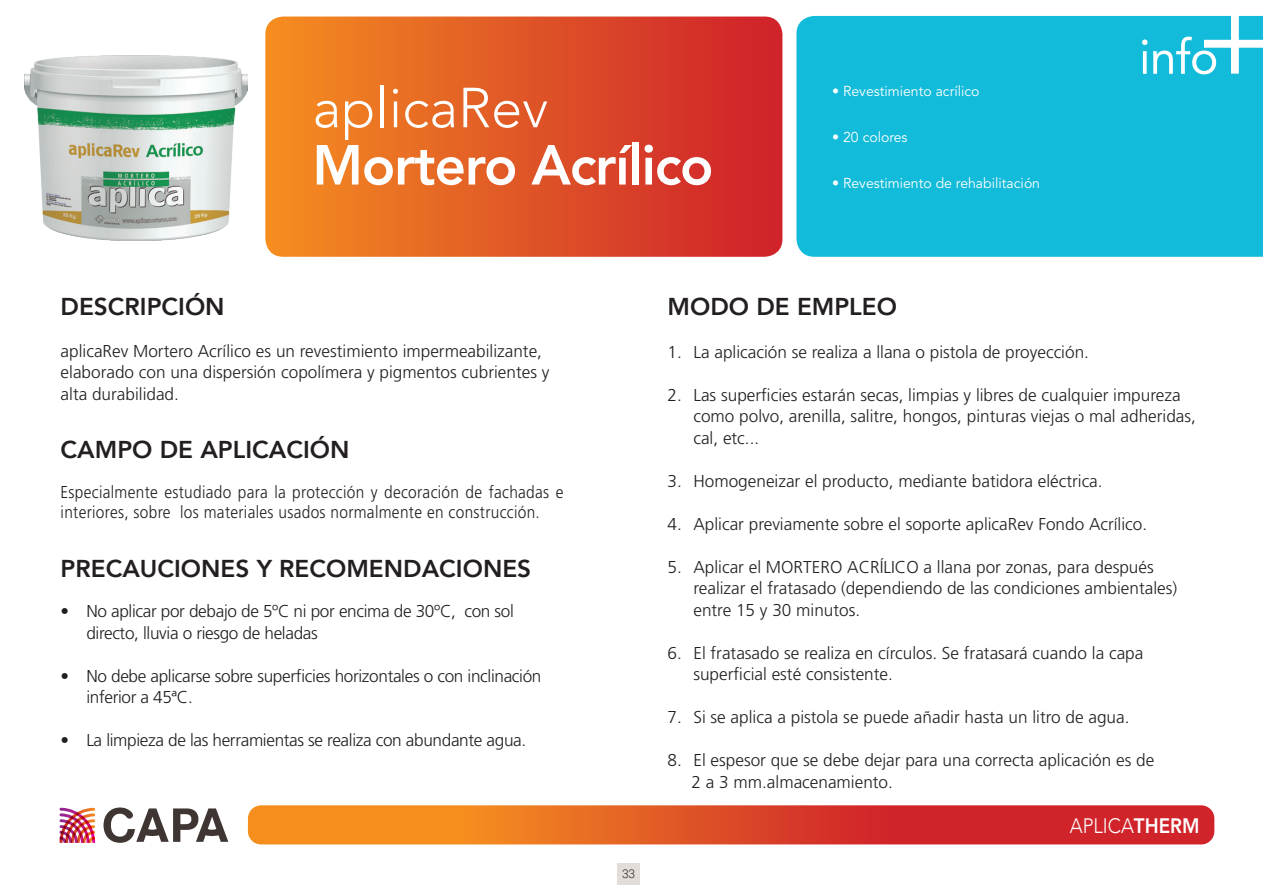
<style>
.page{position:relative;width:1263px;height:893px;background:#fff}
.page>*{position:absolute;margin:0;border:0;box-sizing:border-box;transform-origin:0 0}
.t1{font:800 55.8px "Avenir";letter-spacing:-.02em;color:#fff}
.t2{font:300 55.8px "Avenir LT Std";color:#fff}
.t3{font:800 24.3px "Avenir";color:#231f20}
.t4{font:300 20.85px "Avenir";color:#fff;scale:.9 1}
.t5{font:300 17.25px/21.5px "Frutiger LT Std";color:#231f20}
.t6{font:300 17.25px/21.5px "Frutiger LT Std";letter-spacing:-.02em;color:#231f20}
.t7{font:300 17.25px/20.1px "Frutiger LT Std";letter-spacing:.02em;color:#231f20;scale:.9 1}
.t8{font:14.25px "Avenir LT Std";color:#fff}
.t9{font:300 12px "Roboto";color:#231f20}
.s1{font-weight:800}
</style>
<div class="page">
<div style="left:617px;top:863px;width:23px;height:21px;background:#e3ddda"></div>
<svg style="left:265px;top:17px;width:517px;height:240px;background:#e05726"></svg>
<div style="left:796px;top:16px;width:467px;height:241px;background:#12bbd9"></div>
<svg style="left:1142px;top:15px;width:121px;height:59px"></svg>
<img style="left:24px;top:55px;width:224px;height:186px">
<svg style="left:248px;top:805px;width:966px;height:39px;background:#e05428"></svg>
<svg style="left:104px;top:807px;width:124px;height:36px"></svg>
<svg style="left:60px;top:808px;width:35px;height:35px"></svg>
<h1 class="t2" style="left:312px;top:75px;width:237px">aplicaRev</h1>
<h1 class="t1" style="left:312px;top:122px;width:403px">Mortero Acrílico</h1>
<p class="t8" style="left:832px;top:83px;width:149px">• Revestimiento acrílico</p>
<p class="t8" style="left:832px;top:129px;width:77px">• 20 colores</p>
<p class="t8" style="left:832px;top:175px;width:209px">• Revestimiento de rehabilitación</p>
<h2 class="t3" style="left:61px;top:288px;width:166px">DESCRIPCIÓN</h2>
<p class="t5" style="left:61px;top:340px;width:490px">aplicaRev Mortero Acrílico es un revestimiento impermeabilizante, elaborado con una dispersión copolímera y pigmentos cubrientes y alta durabilidad.</p>
<h2 class="t3" style="left:61px;top:431px;width:290px">CAMPO DE APLICACIÓN</h2>
<p class="t7" style="left:61px;top:483px;width:560px">Especialmente estudiado para la protección y decoración de fachadas e interiores, sobre los materiales usados normalmente en construcción.</p>
<h2 class="t3" style="left:61px;top:549px;width:472px">PRECAUCIONES Y RECOMENDACIONES</h2>
<p class="t6" style="left:86px;top:601px;width:429px;text-indent:-26px">• No aplicar por debajo de 5ºC ni por encima de 30ºC, con sol directo, lluvia o riesgo de heladas</p>
<p class="t6" style="left:86px;top:665px;width:457px;text-indent:-26px">• No debe aplicarse sobre superficies horizontales o con inclinación inferior a 45ªC.</p>
<p class="t6" style="left:61px;top:730px;width:467px">• La limpieza de las herramientas se realiza con abundante agua.</p>
<p class="t9" style="left:622px;top:865px;width:15px">33</p>
<h2 class="t3" style="left:668px;top:288px;width:231px">MODO DE EMPLEO</h2>
<p class="t5" style="left:668px;top:342px;width:423px">1. La aplicación se realiza a llana o pistola de proyección.</p>
<p class="t5" style="left:693px;top:385px;width:504px;text-indent:-26px">2. Las superficies estarán secas, limpias y libres de cualquier impureza como polvo, arenilla, salitre, hongos, pinturas viejas o mal adheridas, cal, etc...</p>
<p class="t5" style="left:668px;top:470px;width:436px">3. Homogeneizar el producto, mediante batidora eléctrica.</p>
<p class="t5" style="left:668px;top:513px;width:481px">4. Aplicar previamente sobre el soporte aplicaRev Fondo Acrílico.</p>
<p class="t5" style="left:693px;top:556px;width:485px;text-indent:-26px">5. Aplicar el MORTERO ACRÍLICO a llana por zonas, para después realizar el fratasado (dependiendo de las condiciones ambientales) entre 15 y 30 minutos.</p>
<p class="t5" style="left:693px;top:642px;width:451px;text-indent:-26px">6. El fratasado se realiza en círculos. Se fratasará cuando la capa superficial esté consistente.</p>
<p class="t5" style="left:668px;top:707px;width:463px">7. Si se aplica a pistola se puede añadir hasta un litro de agua.</p>
<p class="t5" style="left:691px;top:750px;width:464px;text-indent:-24px">8. El espesor que se debe dejar para una correcta aplicación es de<br>2 a 3 mm.almacenamiento.</p>
<p class="t4" style="left:1070px;top:813px;width:146px">APLICA<span class="s1">THERM</span></p>
</div>
